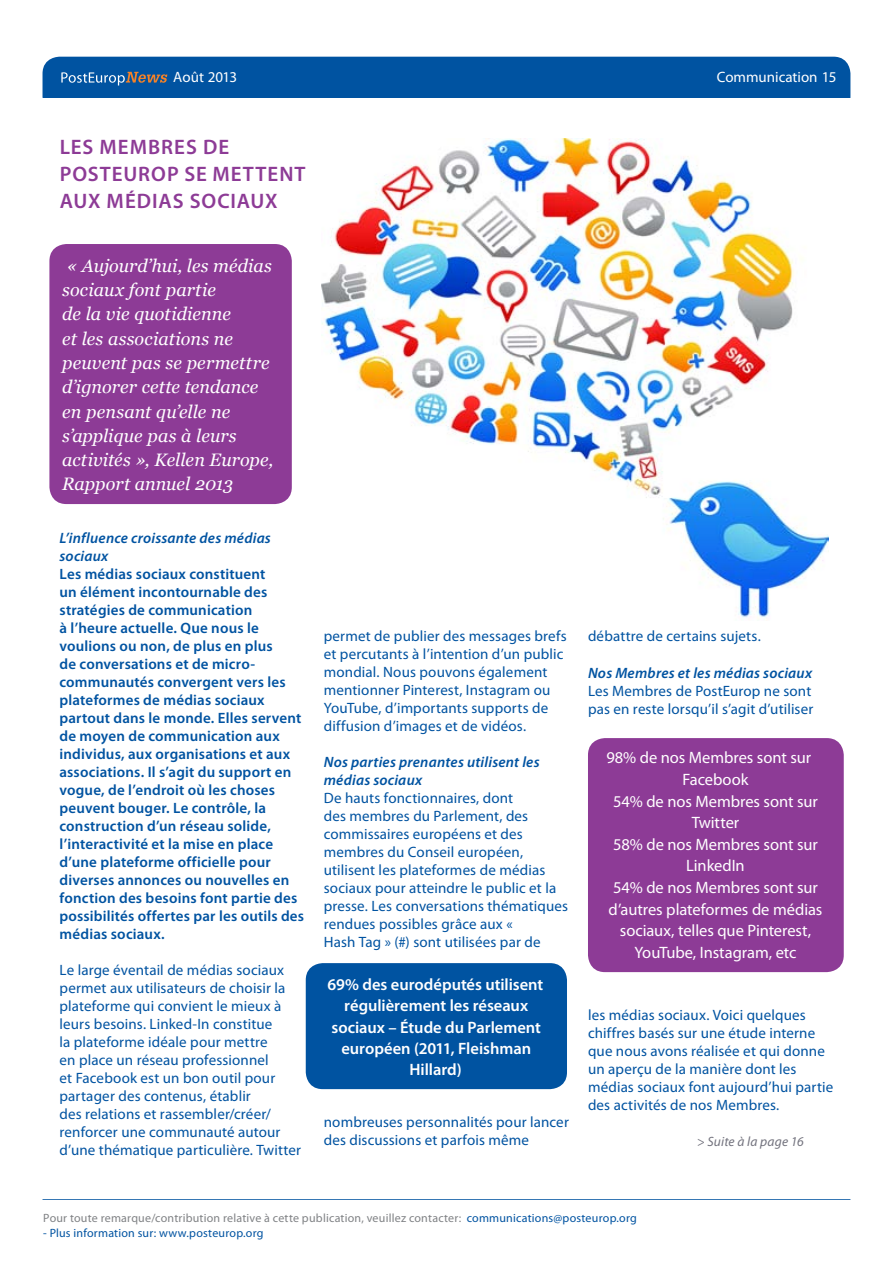
<style>
.page{position:relative;width:893px;height:1263px;background:#fff}
.page>*{position:absolute;margin:0;border:0;box-sizing:border-box;transform-origin:0 0}
.t1{font:600 21px/27px "Myriad Pro";letter-spacing:.045em;color:#8d3b96}
.t2{font:italic 18px/24.3px "Georgia";color:#fff}
.t3{font:16.5px "Myriad Pro";letter-spacing:-.005em;color:#fff}
.t4{font:600 16.5px/21.5px "Myriad Pro";color:#fff;text-align:center}
.t5{font:15px/18px "Myriad Pro";letter-spacing:.01em;color:#0053a1}
.t6{font:600 15px/18px "Myriad Pro";letter-spacing:.01em;color:#0053a1}
.t7{font:italic 600 15px/18px "Myriad Pro";letter-spacing:.015em;color:#0053a1}
.t8{font:15px "Myriad Pro";color:#fff}
.t9{font:italic 13.5px "Myriad Pro";letter-spacing:.01em;color:#72727d}
.t10{font:12px "Myriad Pro";letter-spacing:.015em;color:#808285}
.t11{font:12px "Myriad Pro";letter-spacing:.015em;color:#0053a1}
.s1{color:#0053a1}
</style>
<div class="page">
<div style="left:43px;top:57px;width:807px;height:56px;background:#0053a1;border-radius:17px"></div>
<div style="left:37px;top:98px;width:823px;height:18px;background:#fff"></div>
<svg style="left:61px;top:72px;width:106px;height:14px"></svg>
<hr style="left:43px;top:1199px;width:807px;height:2px;background:#0053a1">
<div style="left:49px;top:244px;width:243px;height:260px;background:#8d3b96;border-radius:17px"></div>
<div style="left:306px;top:963px;width:261px;height:126px;background:#0053a1;border-radius:17px"></div>
<img style="left:321px;top:138px;width:508px;height:481px">
<div style="left:588px;top:738px;width:256px;height:234px;background:#8d3b96;border-radius:17px"></div>
<p class="t8" style="left:173px;top:68px;width:65px">Août 2013</p>
<p class="t8" style="left:717px;top:68px;width:121px">Communication 15</p>
<h1 class="t1" style="left:60px;top:133px;width:247px;text-indent:102px">res de<br>PostEurop se mettent aux médias</h1>
<h1 class="t1" style="left:60px;top:133px;width:56px">Les memb</h1>
<h1 class="t1" style="left:190px;top:187px;width:14px">sociau</h1>
<h1 class="t1" style="left:265px;top:187px;width:14px">x</h1>
<p class="t2" style="left:62px;top:254px;width:213px">« Aujourd’hui, les médias sociaux font partie<br>de la vie quotidienne<br>et les associations ne peuvent pas se permettre d’ignorer cette tendance en pensant qu’elle ne s’applique pas à leurs activités », Kellen Europe,<br>Rapport annuel 2013</p>
<p class="t7" style="left:60px;top:528px;width:213px">L’influence croissante des médias sociaux</p>
<p class="t6" style="left:60px;top:564px;width:246px">Les médias sociaux constituent<br>un élément incontournable des stratégies de communication<br>à l’heure actuelle. Que nous le voulions ou non, de plus en plus<br>de conversations et de micro&shy;communautés convergent vers les plateformes de médias sociaux partout dans le monde. Elles servent de moyen de communication aux individus, aux organisations et aux associations. Il s’agit du support en vogue, de l’endroit où les choses peuvent bouger. Le contrôle, la construction d’un réseau solide, l’interactivité et la mise en place d’une plateforme officielle pour diverses annonces ou nouvelles en fonction des besoins font partie des possibilités offertes par les outils des médias sociaux.</p>
<p class="t5" style="left:60px;top:960px;width:243px">Le large éventail de médias sociaux permet aux utilisateurs de choisir la plateforme qui convient le mieux à leurs besoins. Linked-In constitue<br>la plateforme idéale pour mettre<br>en place un réseau professionnel<br>et Facebook est un bon outil pour partager des contenus, établir<br>des relations et rassembler/créer/ renforcer une communauté autour d’une thématique particulière. Twitter</p>
<p class="t5" style="left:324px;top:626px;width:244px">permet de publier des messages brefs et percutants à l’intention d’un public mondial. Nous pouvons également mentionner Pinterest, Instagram ou YouTube, d’importants supports de diffusion d’images et de vidéos.</p>
<p class="t7" style="left:324px;top:752px;width:217px">Nos parties prenantes utilisent les médias sociaux</p>
<p class="t5" style="left:324px;top:788px;width:246px">De hauts fonctionnaires, dont<br>des membres du Parlement, des commissaires européens et des membres du Conseil européen, utilisent les plateformes de médias sociaux pour atteindre le public et la presse. Les conversations thématiques rendues possibles grâce aux «<br>Hash Tag » (#) sont utilisées par de</p>
<p class="t4" style="left:328px;top:973px;width:217px">69% des eurodéputés utilisent régulièrement les réseaux sociaux – Étude du Parlement européen (2011, Fleishman<br>Hillard)</p>
<p class="t5" style="left:324px;top:1112px;width:247px">nombreuses personnalités pour lancer des discussions et parfois même</p>
<p class="t5" style="left:588px;top:626px;width:174px">débattre de certains sujets.</p>
<p class="t7" style="left:588px;top:664px;width:226px">Nos Membres et les médias sociaux</p>
<p class="t5" style="left:588px;top:682px;width:227px">Les Membres de PostEurop ne sont pas en reste lorsqu’il s’agit d’utiliser</p>
<p class="t3" style="left:606px;top:747px;width:206px">98% de nos Membres sont sur</p>
<p class="t3" style="left:682px;top:769px;width:67px">Facebook</p>
<p class="t3" style="left:613px;top:791px;width:206px">54% de nos Membres sont sur</p>
<p class="t3" style="left:692px;top:812px;width:49px">Twitter</p>
<p class="t3" style="left:613px;top:834px;width:206px">58% de nos Membres sont sur</p>
<p class="t3" style="left:686px;top:856px;width:60px">LinkedIn</p>
<p class="t3" style="left:613px;top:877px;width:206px">54% de nos Membres sont sur</p>
<p class="t3" style="left:609px;top:899px;width:215px">d’autres plateformes de médias</p>
<p class="t3" style="left:620px;top:921px;width:193px">sociaux, telles que Pinterest,</p>
<p class="t3" style="left:634px;top:942px;width:164px">YouTube, Instagram, etc</p>
<p class="t5" style="left:588px;top:1006px;width:247px">les médias sociaux. Voici quelques chiffres basés sur une étude interne que nous avons réalisée et qui donne un aperçu de la manière dont les médias sociaux font aujourd’hui partie des activités de nos Membres.</p>
<p class="t9" style="left:697px;top:1133px;width:108px">&gt; Suite à la page 16</p>
<p class="t10" style="left:43px;top:1211px;width:595px">Pour toute remarque/contribution relative à cette publication, veuillez contacter: <span class="s1">communications@posteurop.org</span></p>
<p class="t11" style="left:43px;top:1226px;width:222px">- Plus information sur: www.posteurop.org</p>
</div>
